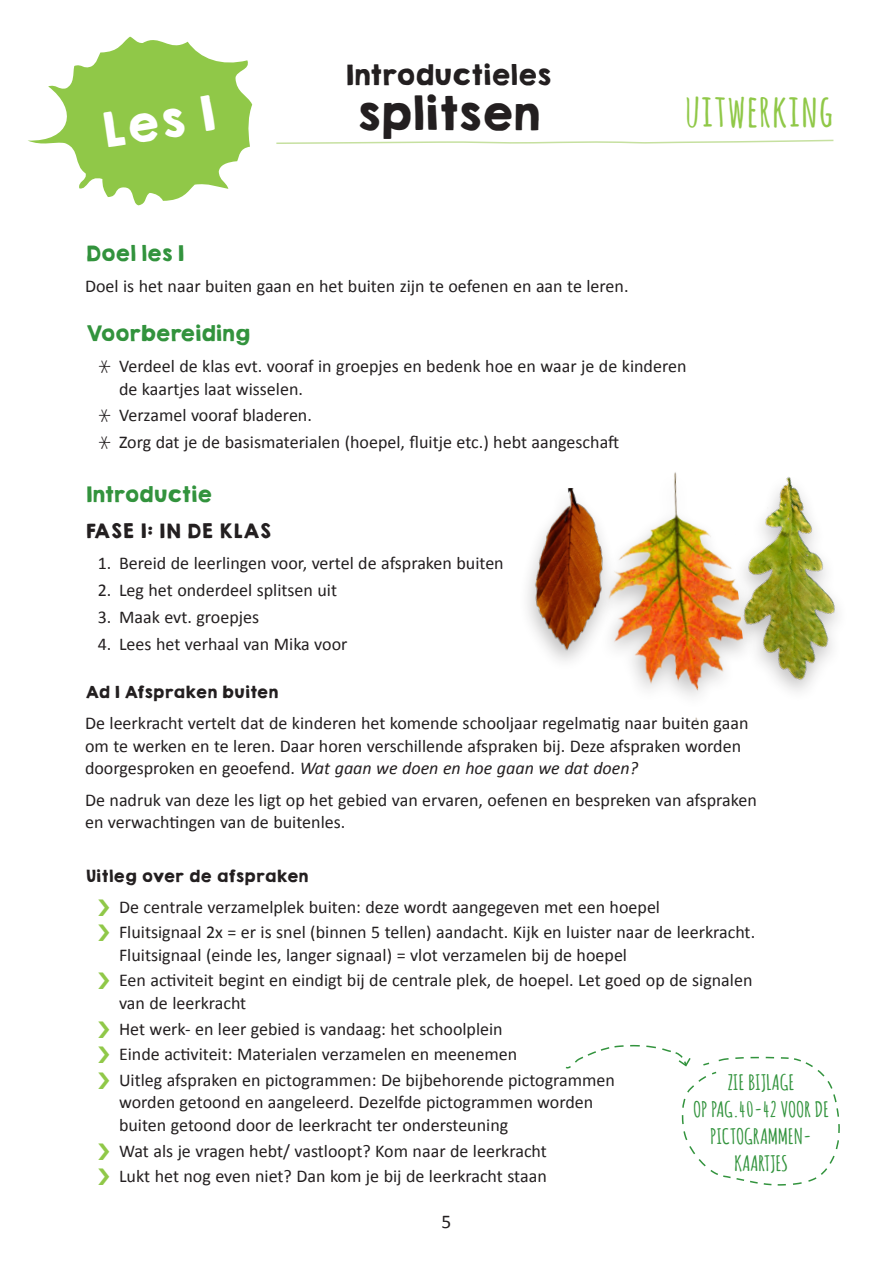
<style>
.page{position:relative;width:893px;height:1263px;background:#fff}
.page>*{position:absolute;margin:0;border:0;box-sizing:border-box;transform-origin:0 0}
.t1{font:700 45px "Amatic SC";letter-spacing:.02em;color:#90c848}
.Les{font:43.5px "KGHAPPY Solid";color:#fff}
.hoofdkop{font:42px "KGHAPPY Solid";letter-spacing:-.05em;color:#231f20}
.hoofdkop-2{font:25.5px "KGHAPPY Solid";letter-spacing:-.05em;color:#231f20}
.let_op{font:700 20.85px/27px "Amatic";letter-spacing:.02em;color:#32933d;text-align:center;scale:1.14 1}
.paragraafkop{font:19.5px "KGHAPPY Solid";letter-spacing:-.05em;color:#32933d}
.t2{font:19.5px "Calibri";color:#231f20}
.brood{font:18px/22.5px "Calibri";color:#231f20}
.kopje_fase{font:18px "KGHAPPY Solid";color:#231f20}
.kopje{font:15px "KGHAPPY Solid";letter-spacing:-.03em;color:#231f20}
.s1{font-family:"Amatic SC";font-size:31.5px}
.s2{font-style:italic}
</style>
<div class="page">
<svg style="left:276px;top:139px;width:558px;height:5px"></svg>
<svg style="left:28px;top:36px;width:224px;height:169px"></svg>
<img style="left:758px;top:476px;width:80px;height:211px">
<div style="left:593px;top:468px;width:165px;height:275px;background:#231f20;opacity:.29"></div>
<img style="left:593px;top:468px;width:157px;height:261px">
<div style="left:518px;top:482px;width:99px;height:193px;background:#fff"></div>
<img style="left:527px;top:488px;width:90px;height:165px">
<svg style="left:565px;top:1044px;width:275px;height:142px"></svg>
<p class="Les" style="left:95px;top:98px;width:117px;rotate:-9deg">Les 1</p>
<p class="hoofdkop-2" style="left:344px;top:55px;width:208px">Introductieles</p>
<p class="hoofdkop" style="left:355px;top:81px;width:187px">splitsen</p>
<h1 class="t1" style="left:685px;top:78px;width:150px">UITWERKING</h1>
<p class="paragraafkop" style="left:85px;top:238px;width:101px">Doel les 1</p>
<p class="brood" style="left:85px;top:274px;width:545px">Doel is het naar buiten gaan en het buiten zijn te oefenen en aan te leren.</p>
<p class="paragraafkop" style="left:85px;top:318px;width:167px">Voorbereiding</p>
<p class="brood" style="left:119px;top:354px;width:569px;text-indent:-21px"><span class="s1">*</span> Verdeel de klas evt. vooraf in groepjes en bedenk hoe en waar je de kinderen de kaartjes laat wisselen.</p>
<p class="brood" style="left:98px;top:403px;width:216px"><span class="s1">*</span> Verzamel vooraf bladeren.</p>
<p class="brood" style="left:98px;top:430px;width:523px"><span class="s1">*</span> Zorg dat je de basismaterialen (hoepel, fluitje etc.) hebt aangeschaft</p>
<p class="paragraafkop" style="left:85px;top:479px;width:128px">Introductie</p>
<p class="kopje_fase" style="left:85px;top:517px;width:188px">FASE 1: IN DE KLAS</p>
<p class="brood" style="left:98px;top:551px;width:407px">1. Bereid de leerlingen voor, vertel de afspraken buiten</p>
<p class="brood" style="left:98px;top:578px;width:241px">2. Leg het onderdeel splitsen uit</p>
<p class="brood" style="left:98px;top:605px;width:163px">3. Maak evt. groepjes</p>
<p class="brood" style="left:98px;top:632px;width:251px">4. Lees het verhaal van Mika voor</p>
<p class="kopje" style="left:85px;top:681px;width:195px">Ad 1 Afspraken buiten</p>
<p class="brood" style="left:85px;top:711px;width:665px">De leerkracht vertelt dat de kinderen het komende schooljaar regelmatig naar buiten gaan om te werken en te leren. Daar horen verschillende afspraken bij. Deze afspraken worden doorgesproken en geoefend. <span class="s2">Wat gaan we doen en hoe gaan we dat doen?</span></p>
<p class="brood" style="left:85px;top:787px;width:673px">De nadruk van deze les ligt op het gebied van ervaren, oefenen en bespreken van afspraken en verwachtingen van de buitenles.</p>
<p class="kopje" style="left:85px;top:864px;width:225px">Uitleg over de afspraken</p>
<p class="brood" style="left:119px;top:894px;width:542px">De centrale verzamelplek buiten: deze wordt aangegeven met een hoepel</p>
<p class="brood" style="left:119px;top:920px;width:638px">Fluitsignaal 2x = er is snel (binnen 5 tellen) aandacht. Kijk en luister naar de leerkracht.<br>Fluitsignaal (einde les, langer signaal) = vlot verzamelen bij de hoepel</p>
<p class="brood" style="left:119px;top:968px;width:635px">Een activiteit begint en eindigt bij de centrale plek, de hoepel. Let goed op de signalen van de leerkracht</p>
<p class="brood" style="left:119px;top:1016px;width:385px">Het werk- en leer gebied is vandaag: het schoolplein</p>
<p class="brood" style="left:119px;top:1042px;width:400px">Einde activiteit: Materialen verzamelen en meenemen</p>
<p class="brood" style="left:119px;top:1068px;width:497px">Uitleg afspraken en pictogrammen: De bijbehorende pictogrammen worden getoond en aangeleerd. Dezelfde pictogrammen worden buiten getoond door de leerkracht ter ondersteuning</p>
<p class="brood" style="left:119px;top:1138px;width:429px">Wat als je vragen hebt/ vastloopt? Kom naar de leerkracht</p>
<p class="brood" style="left:119px;top:1164px;width:429px">Lukt het nog even niet? Dan kom je bij de leerkracht staan</p>
<p class="let_op" style="left:693px;top:1068px;width:120px">ZIE BIJLAGE<br>OP PAG.40-42 VOOR DE<br>PICTOGRAMMEN-<br>KAARTJES</p>
<p class="t2" style="left:442px;top:1209px;width:11px">5</p>
</div>
